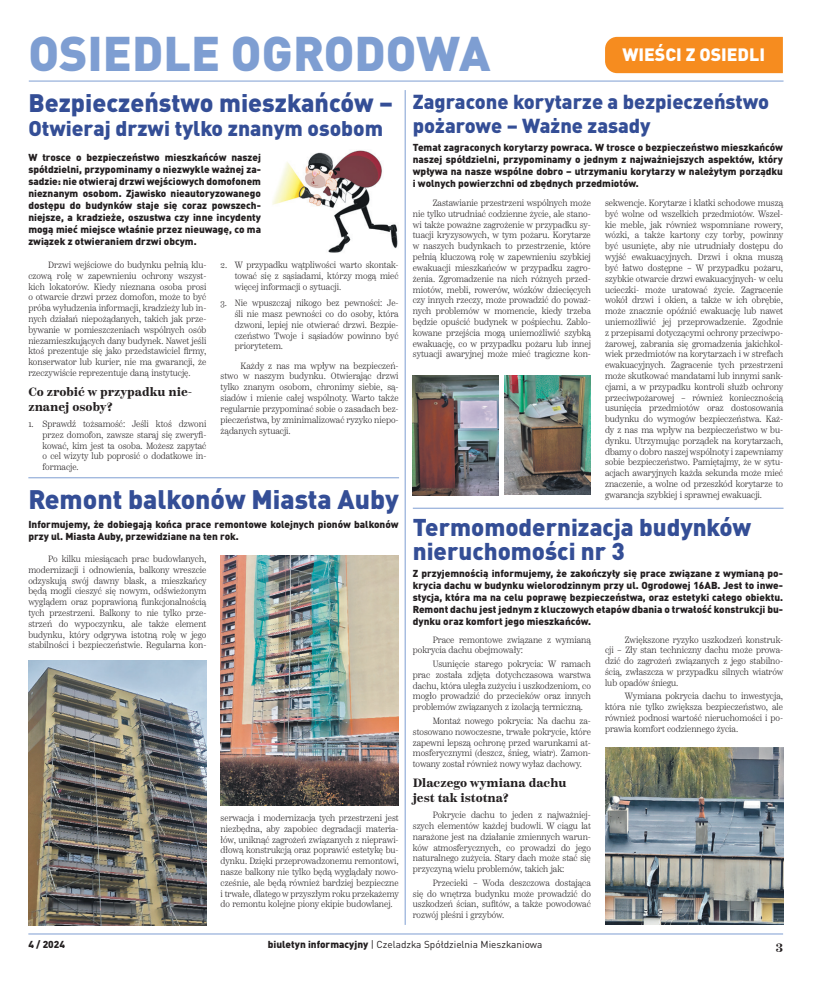
<style>
.page{position:relative;width:820px;height:993px;background:#fff}
.page>*{position:absolute;margin:0;border:0;box-sizing:border-box;transform-origin:0 0}
.Tytuł{font:900 48px "DIN Pro";color:#7e9ed2}
.Tytuł-2{font:900 26.5px "DIN Pro";color:#344e96}
.Tytuł-3{font:900 25px "DIN Pro";color:#344e96}
.Tytuł-4{font:900 24px/24px "DIN Pro";color:#344e96}
.Tytuł-5{font:900 21px "DIN Pro";color:#344e96}
.Tytuł-6{font:900 20px/24px "DIN Pro";color:#344e96}
.Tytuł-7{font:900 17.7px "DIN Pro";color:#fff}
.Śródtytuł{font:700 12px/14.4px "Scotch Text";color:#231f20}
.LEAD_główny{font:900 10px/12px "DIN Pro";color:#231f20;text-align:justify}
.t1{font:10px "DIN Pro";color:#231f20}
.Tekst_normalny{font:300 9px/10.8px "Scotch Text Cond";color:#231f20;text-align:justify}
.s1{font-weight:900}
</style>
<div class="page">
<hr style="left:28px;top:933px;width:754px;height:1px;background:#7e9ed2">
<hr style="left:29px;top:81px;width:754px;height:1px;background:#7e9ed2">
<div style="left:605px;top:37px;width:177px;height:36px;background:#f68c1f"></div>
<img style="left:605px;top:747px;width:177px;height:177px">
<hr style="left:412px;top:507px;width:371px;height:1px;background:#7e9ed2">
<hr style="left:28px;top:477px;width:371px;height:1px;background:#7e9ed2">
<img style="left:28px;top:660px;width:178px;height:264px">
<img style="left:220px;top:555px;width:178px;height:250px">
<hr style="left:404px;top:90px;width:1px;height:834px;background:#7e9ed2">
<img style="left:412px;top:376px;width:86px;height:119px">
<img style="left:504px;top:376px;width:86px;height:118px">
<img style="left:272px;top:150px;width:126px;height:103px">
<p class="Tytuł" style="left:28px;top:12px;width:463px">OSIEDLE OGRODOWA</p>
<p class="Tytuł-7" style="left:622px;top:40px;width:144px">WIEŚCI Z OSIEDLI</p>
<p class="Tytuł-3" style="left:28px;top:82px;width:366px">Bezpieczeństwo mieszkańców –</p>
<p class="Tytuł-5" style="left:28px;top:111px;width:356px">Otwieraj drzwi tylko znanym osobom</p>
<p class="Tytuł-6" style="left:412px;top:87px;width:358px">Zagracone korytarze a bezpieczeństwo pożarowe – Ważne zasady</p>
<p class="LEAD_główny" style="left:28px;top:150px;width:234px">W trosce o bezpieczeństwo mieszkańców naszej spółdzielni, przypominamy o niezwykle ważnej za&shy;sadzie: nie otwieraj drzwi wejściowych domofonem nieznanym osobom. Zjawisko nieautoryzowanego dostępu do budynków staje się coraz powszech&shy;niejsze, a kradzieże, oszustwa czy inne incydenty mogą mieć miejsce właśnie przez nieuwagę, co ma związek z otwieraniem drzwi obcym.</p>
<p class="Tekst_normalny" style="left:28px;top:259px;width:179px;text-indent:20px">Drzwi wejściowe do budynku pełnią klu&shy;czową rolę w zapewnieniu ochrony wszyst&shy;kich lokatorów. Kiedy nieznana osoba prosi o otwarcie drzwi przez domofon, może to być próba wyłudzenia informacji, kradzieży lub in&shy;nych działań niepożądanych, takich jak prze&shy;bywanie w pomieszczeniach wspólnych osób niezamieszkujących dany budynek. Nawet jeśli ktoś prezentuje się jako przedstawiciel firmy, konserwator lub kurier, nie ma gwarancji, że rzeczywiście reprezentuje daną instytucję.</p>
<p class="Śródtytuł" style="left:28px;top:385px;width:165px">Co zrobić w przypadku nie&shy;znanej osoby?</p>
<p class="Tekst_normalny" style="left:43px;top:418px;width:165px;text-indent:-14px">1. Sprawdź tożsamość: Jeśli ktoś dzwoni przez domofon, zawsze staraj się zweryfi&shy;kować, kim jest ta osoba. Możesz zapytać o cel wizyty lub poprosić o dodatkowe in&shy;formacje.</p>
<p class="Tekst_normalny" style="left:235px;top:259px;width:165px;text-indent:-14px">2. W przypadku wątpliwości warto skontak&shy;tować się z sąsiadami, którzy mogą mieć więcej informacji o sytuacji.</p>
<p class="Tekst_normalny" style="left:235px;top:297px;width:165px;text-indent:-14px">3. Nie wpuszczaj nikogo bez pewności: Je&shy;śli nie masz pewności co do osoby, która dzwoni, lepiej nie otwierać drzwi. Bezpie&shy;czeństwo Twoje i sąsiadów powinno być priorytetem.</p>
<p class="Tekst_normalny" style="left:220px;top:360px;width:179px;text-indent:20px">Każdy z nas ma wpływ na bezpieczeń&shy;stwo w naszym budynku. Otwierając drzwi tylko znanym osobom, chronimy siebie, są&shy;siadów i mienie całej wspólnoty. Warto także regularnie przypominać sobie o zasadach bez&shy;pieczeństwa, by zminimalizować ryzyko niepo&shy;żądanych sytuacji.</p>
<p class="Tytuł-2" style="left:28px;top:476px;width:371px">Remont balkonów Miasta Auby</p>
<p class="LEAD_główny" style="left:28px;top:516px;width:371px">Informujemy, że dobiegają końca prace remontowe kolejnych pionów balkonów przy ul. Miasta Auby, przewidziane na ten rok.</p>
<p class="Tekst_normalny" style="left:28px;top:553px;width:180px;text-indent:20px">Po kilku miesiącach prac budowlanych, modernizacji i odnowienia, balkony wreszcie odzyskują swój dawny blask, a mieszkańcy będą mogli cieszyć się nowym, odświeżonym wyglądem oraz poprawioną funkcjonalnością tych przestrzeni. Balkony to nie tylko prze&shy;strzeń do wypoczynku, ale także element budynku, który odgrywa istotną rolę w jego stabilności i bezpieczeństwie. Regularna kon-</p>
<p class="Tekst_normalny" style="left:220px;top:812px;width:180px">serwacja i modernizacja tych przestrzeni jest niezbędna, aby zapobiec degradacji materia&shy;łów, uniknąć zagrożeń związanych z nieprawi&shy;dłową konstrukcją oraz poprawić estetykę bu&shy;dynku. Dzięki przeprowadzonemu remontowi, nasze balkony nie tylko będą wyglądały nowo&shy;cześnie, ale będą również bardziej bezpieczne i trwałe, dlatego w przyszłym roku przekażemy do remontu kolejne piony ekipie budowlanej.</p>
<p class="LEAD_główny" style="left:412px;top:140px;width:371px">Temat zagraconych korytarzy powraca. W trosce o bezpieczeństwo mieszkańców naszej spółdzielni, przypominamy o jednym z najważniejszych aspektów, który wpływa na nasze wspólne dobro – utrzymaniu korytarzy w należytym porządku i wolnych powierzchni od zbędnych przedmiotów.</p>
<p class="Tekst_normalny" style="left:412px;top:197px;width:179px;text-indent:20px">Zastawianie przestrzeni wspólnych może nie tylko utrudniać codzienne życie, ale stano&shy;wi także poważne zagrożenie w przypadku sy&shy;tuacji kryzysowych, w tym pożaru. Korytarze w naszych budynkach to przestrzenie, które pełnią kluczową rolę w zapewnieniu szybkiej ewakuacji mieszkańców w przypadku zagro&shy;żenia. Zgromadzenie na nich różnych przed&shy;miotów, mebli, rowerów, wózków dziecięcych czy innych rzeczy, może prowadzić do poważ&shy;nych problemów w momencie, kiedy trzeba będzie opuścić budynek w pośpiechu. Zablo&shy;kowane przejścia mogą uniemożliwić szybką ewakuację, co w przypadku pożaru lub innej sytuacji awaryjnej może mieć tragiczne kon-</p>
<p class="Tekst_normalny" style="left:604px;top:197px;width:180px">sekwencje. Korytarze i klatki schodowe muszą być wolne od wszelkich przedmiotów. Wszel&shy;kie meble, jak również wspomniane rowery, wózki, a także kartony czy torby, powinny być usunięte, aby nie utrudniały dostępu do wyjść ewakuacyjnych. Drzwi i okna muszą być łatwo dostępne – W przypadku pożaru, szybkie otwarcie drzwi ewakuacyjnych- w celu ucieczki- może uratować życie. Zagracenie wokół drzwi i okien, a także w ich obrębie, może znacznie opóźnić ewakuację lub nawet uniemożliwić jej przeprowadzenie. Zgodnie z przepisami dotyczącymi ochrony przeciwpo&shy;żarowej, zabrania się gromadzenia jakichkol&shy;wiek przedmiotów na korytarzach i w strefach ewakuacyjnych. Zagracenie tych przestrzeni może skutkować mandatami lub innymi sank&shy;cjami, a w przypadku kontroli służb ochrony przeciwpożarowej – również koniecznością usunięcia przedmiotów oraz dostosowania budynku do wymogów bezpieczeństwa. Każ&shy;dy z nas ma wpływ na bezpieczeństwo w bu&shy;dynku. Utrzymując porządek na korytarzach, dbamy o dobro naszej wspólnoty i zapewniamy sobie bezpieczeństwo. Pamiętajmy, że w sytu&shy;acjach awaryjnych każda sekunda może mieć znaczenie, a wolne od przeszkód korytarze to gwarancja szybkiej i sprawnej ewakuacji.</p>
<p class="Tytuł-4" style="left:412px;top:512px;width:340px">Termomodernizacja budynków nieruchomości nr 3</p>
<p class="LEAD_główny" style="left:412px;top:566px;width:371px">Z przyjemnością informujemy, że zakończyły się prace związane z wymianą po&shy;krycia dachu w budynku wielorodzinnym przy ul. Ogrodowej 16AB. Jest to inwe&shy;stycja, która ma na celu poprawę bezpieczeństwa, oraz estetyki całego obiektu.<br>Remont dachu jest jednym z kluczowych etapów dbania o trwałość konstrukcji bu&shy;dynku oraz komfort jego mieszkańców.</p>
<p class="Tekst_normalny" style="left:412px;top:634px;width:179px;text-indent:20px">Prace remontowe związane z wymianą pokrycia dachu obejmowały:</p>
<p class="Tekst_normalny" style="left:412px;top:658px;width:179px;text-indent:20px">Usunięcie starego pokrycia: W ramach prac została zdjęta dotychczasowa warstwa dachu, która uległa zużyciu i uszkodzeniom, co mogło prowadzić do przecieków oraz innych problemów związanych z izolacją termiczną.</p>
<p class="Tekst_normalny" style="left:412px;top:715px;width:179px;text-indent:20px">Montaż nowego pokrycia: Na dachu za&shy;stosowano nowoczesne, trwałe pokrycie, które zapewni lepszą ochronę przed warunkami at&shy;mosferycznymi (deszcz, śnieg, wiatr). Zamon&shy;towany został również nowy wyłaz dachowy.</p>
<p class="Śródtytuł" style="left:412px;top:776px;width:155px">Dlaczego wymiana dachu jest tak istotna?</p>
<p class="Tekst_normalny" style="left:412px;top:809px;width:179px;text-indent:20px">Pokrycie dachu to jeden z najważniej&shy;szych elementów każdej budowli. W ciągu lat narażone jest na działanie zmiennych warun&shy;ków atmosferycznych, co prowadzi do jego naturalnego zużycia. Stary dach może stać się przyczyną wielu problemów, takich jak:</p>
<p class="Tekst_normalny" style="left:412px;top:877px;width:179px;text-indent:20px">Przecieki – Woda deszczowa dostająca się do wnętrza budynku może prowadzić do uszkodzeń ścian, sufitów, a także powodować rozwój pleśni i grzybów.</p>
<p class="Tekst_normalny" style="left:604px;top:634px;width:180px;text-indent:20px">Zwiększone ryzyko uszkodzeń konstruk&shy;cji – Zły stan techniczny dachu może prowa&shy;dzić do zagrożeń związanych z jego stabilno&shy;ścią, zwłaszcza w przypadku silnych wiatrów lub opadów śniegu.</p>
<p class="Tekst_normalny" style="left:604px;top:690px;width:179px;text-indent:20px">Wymiana pokrycia dachu to inwestycja, która nie tylko zwiększa bezpieczeństwo, ale również podnosi wartość nieruchomości i po&shy;prawia komfort codziennego życia.</p>
<p class="LEAD_główny" style="left:28px;top:937px;width:38px">4 / 2024</p>
<p class="t1" style="left:268px;top:936px;width:276px"><span class="s1">biuletyn informacyjny</span> | Czeladzka Spółdzielnia Mieszkaniowa</p>
<h3 class="Śródtytuł" style="left:775px;top:938px;width:9px">3</h3>
</div>
